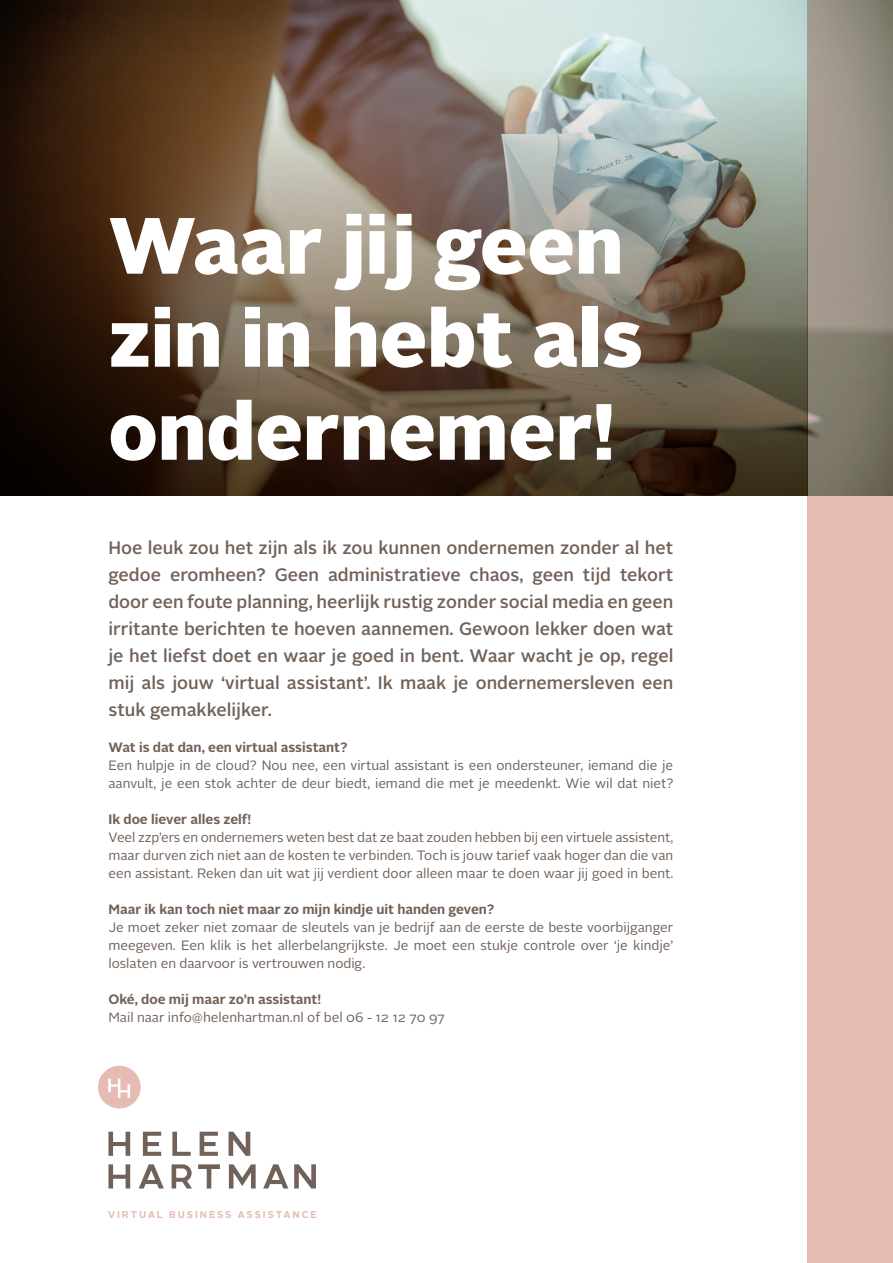
<style>
.page{position:relative;width:893px;height:1263px;background:#fff}
.page>*{position:absolute;margin:0;border:0;box-sizing:border-box;transform-origin:0 0}
.t1{font:900 79.5px/93px "Alright Sans";color:#fff}
.t2{font:500 18px/27px "Alright Sans";color:#716259;text-align:justify}
.t3{font:13.5px/18px "Alright Sans";color:#716259;text-align:justify}
.t4{font:700 13.5px "Alright Sans";color:#716259}
.t5{font:700 9.9px "Alright Sans";letter-spacing:.2em;color:#e5bbb3}
</style>
<div class="page">
<img style="left:0;top:0;width:808px;height:70px">
<svg style="left:229px;top:1164px;width:27px;height:24px"></svg>
<svg style="left:108px;top:1164px;width:22px;height:24px"></svg>
<svg style="left:108px;top:1132px;width:22px;height:24px"></svg>
<svg style="left:143px;top:1132px;width:18px;height:24px"></svg>
<svg style="left:172px;top:1132px;width:19px;height:24px"></svg>
<svg style="left:200px;top:1132px;width:18px;height:24px"></svg>
<svg style="left:198px;top:1164px;width:22px;height:24px"></svg>
<svg style="left:294px;top:1164px;width:22px;height:24px"></svg>
<svg style="left:229px;top:1132px;width:21px;height:24px"></svg>
<svg style="left:139px;top:1164px;width:25px;height:24px"></svg>
<svg style="left:263px;top:1164px;width:25px;height:24px"></svg>
<svg style="left:172px;top:1164px;width:20px;height:24px"></svg>
<svg style="left:98px;top:1066px;width:43px;height:42px"></svg>
<svg style="left:808px;top:0;width:85px;height:1262px;background:#c3a79d"></svg>
<svg style="left:0;top:70px;width:808px;height:426px;background:#675a4b"></svg>
<h1 class="t1" style="left:108px;top:199px;width:536px">Waar jij geen zin in hebt als ondernemer!</h1>
<p class="t2" style="left:108px;top:534px;width:566px">Hoe leuk zou het zijn als ik zou kunnen ondernemen zonder al het gedoe eromheen? Geen administratieve chaos, geen tijd tekort door een foute planning, heerlijk rustig zonder social media en geen irritante berichten te hoeven aannemen. Gewoon lekker doen wat je het liefst doet en waar je goed in bent. Waar wacht je op, regel mij als jouw ‘virtual assistant’. Ik maak je ondernemersleven een stuk gemakkelijker.</p>
<p class="t4" style="left:108px;top:738px;width:241px">Wat is dat dan, een virtual assistant?</p>
<p class="t3" style="left:108px;top:756px;width:566px">Een hulpje in de cloud? Nou nee, een virtual assistant is een ondersteuner, iemand die je aanvult, je een stok achter de deur biedt, iemand die met je meedenkt. Wie wil dat niet?</p>
<p class="t4" style="left:108px;top:810px;width:144px">Ik doe liever alles zelf!</p>
<p class="t3" style="left:108px;top:828px;width:566px">Veel zzp’ers en ondernemers weten best dat ze baat zouden hebben bij een virtuele assistent, maar durven zich niet aan de kosten te verbinden. Toch is jouw tarief vaak hoger dan die van een assistant. Reken dan uit wat jij verdient door alleen maar te doen waar jij goed in bent.</p>
<p class="t4" style="left:108px;top:900px;width:387px">Maar ik kan toch niet maar zo mijn kindje uit handen geven?</p>
<p class="t3" style="left:108px;top:918px;width:566px">Je moet zeker niet zomaar de sleutels van je bedrijf aan de eerste de beste voorbijganger meegeven. Een klik is het allerbelangrijkste. Je moet een stukje controle over ‘je kindje’ loslaten en daarvoor is vertrouwen nodig.</p>
<p class="t4" style="left:108px;top:990px;width:214px">Oké, doe mij maar zo’n assistant!</p>
<p class="t3" style="left:108px;top:1008px;width:338px">Mail naar info@helenhartman.nl of bel 06 - 12 12 70 97</p>
<p class="t5" style="left:108px;top:1207px;width:210px">VIRTUAL BUSINESS ASSISTANCE</p>
</div>
